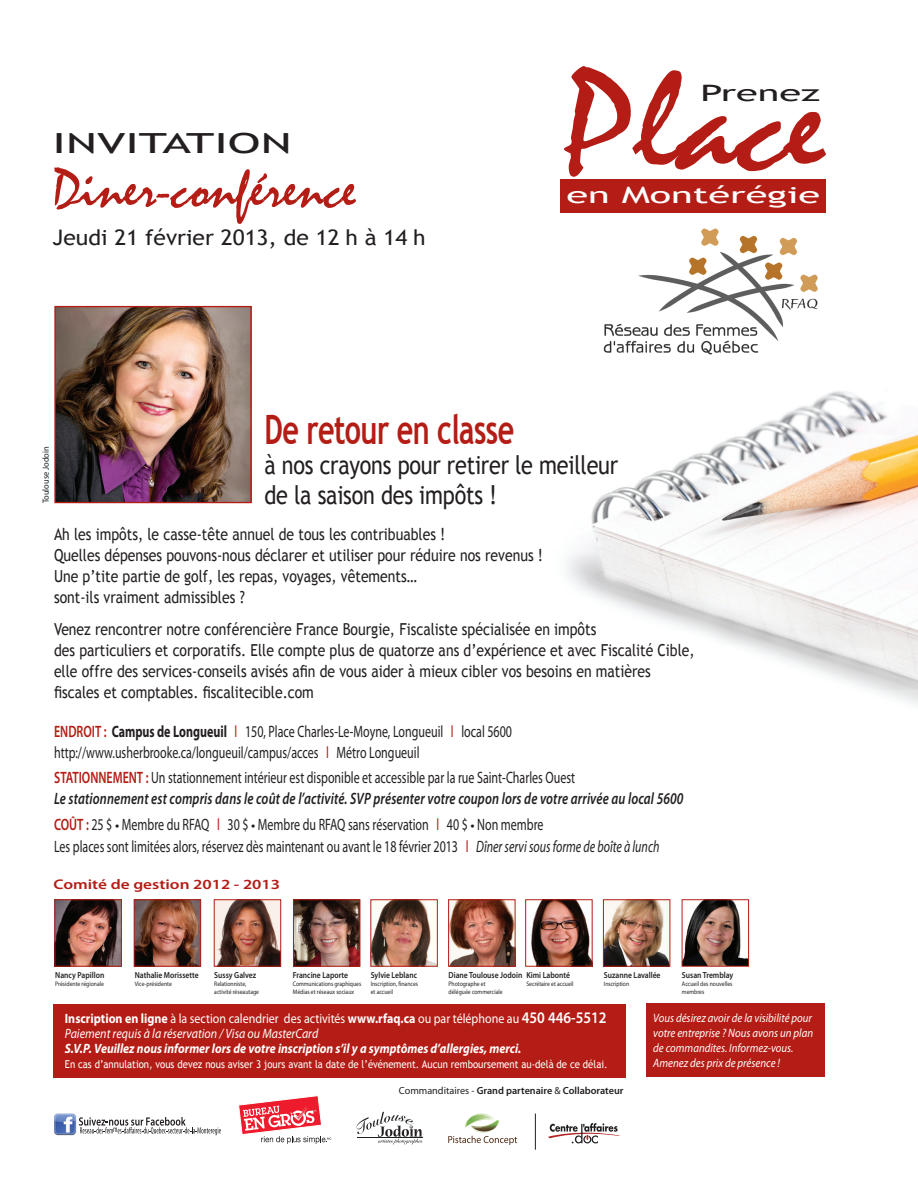
<style>
.page{position:relative;width:918px;height:1188px;background:#fff}
.page>*{position:absolute;margin:0;border:0;box-sizing:border-box;transform-origin:0 0}
.t1{font:142.5px "Mistral";letter-spacing:-.01em;color:#b41d15;scale:1.14 1}
.t2{font:57.75px "Mistral";color:#b41d15}
.t3{font:700 40.65px "Trebuchet MS";letter-spacing:-.02em;color:#b41d15;scale:.71 1}
.t4{font:27.75px "Trebuchet MS";color:#231f20;scale:1.75 1}
.t5{font:25.65px/30px "Trebuchet MS";letter-spacing:-.01em;color:#231f20;scale:.84 1}
.t6{font:22.65px "Trebuchet MS";color:#fff;scale:1.75 1}
.t7{font:22.65px "Trebuchet MS";color:#231f20;scale:1.75 1}
.t8{font:21.45px "Trebuchet MS";color:#231f20;scale:1.07 1}
.t9{font:16.5px/21px "Trebuchet MS";color:#231f20;scale:.85 1}
.t10{font:16.5px/21px "Myriad Pro";color:#231f20;scale:.73 1}
.t11{font:italic 600 16.5px/21px "Myriad Pro";letter-spacing:.01em;color:#231f20;scale:.77 1}
.t12{font:600 14.1px "Myriad Pro";color:#b41d15;scale:1.24 1}
.t13{font:13.5px/15px "Myriad Pro";color:#fff;scale:.89 1}
.t14{font:italic 700 13.5px "Myriad Pro";color:#fff;scale:.89 1}
.t15{font:italic 12.15px/15px "Myriad Pro";color:#fff;scale:.89 1}
.t16{font:10.8px "Trebuchet MS";color:#fff;scale:.89 1}
.t17{font:600 10.35px "Myriad Pro";color:#231f20}
.t18{font:8.85px "Myriad Pro";color:#231f20;scale:.94 1}
.t19{font:600 8.7px "Myriad Pro";color:#231f20;scale:.87 1}
.t20{font:6.6px/8.1px "Myriad Pro";color:#231f20;scale:.87 1}
.s1{font-weight:600;color:#b41d15}
.s2{font-weight:700}
.s3{color:#b41d15}
.s4{font-style:normal;color:#b41d15}
.s5{font-weight:400;font-style:normal}
.s6{font-size:15px}
.s7{font-style:italic}
.s8{font-weight:600;font-size:16.2px}
.s9{font-weight:400}
</style>
<div class="page">
<img style="left:566px;top:391px;width:352px;height:314px">
<img style="left:56px;top:308px;width:194px;height:193px">
<div style="left:54px;top:306px;width:198px;height:197px;border:1px solid #b41d15"></div>
<img style="left:603px;top:228px;width:215px;height:127px">
<div style="left:560px;top:179px;width:266px;height:34px;background:#b41d15"></div>
<div style="left:53px;top:1004px;width:573px;height:73px;background:#b41d15"></div>
<div style="left:646px;top:1003px;width:178px;height:74px;background:#b41d15"></div>
<img style="left:57px;top:901px;width:63px;height:64px">
<div style="left:55px;top:899px;width:67px;height:68px;border:1px solid #b41d15"></div>
<img style="left:372px;top:901px;width:64px;height:64px">
<div style="left:370px;top:899px;width:68px;height:68px;border:1px solid #b41d15"></div>
<img style="left:216px;top:901px;width:63px;height:64px">
<div style="left:214px;top:899px;width:67px;height:68px;border:1px solid #b41d15"></div>
<img style="left:530px;top:901px;width:61px;height:64px">
<div style="left:525px;top:899px;width:68px;height:68px;border:1px solid #b41d15"></div>
<img style="left:136px;top:901px;width:63px;height:64px">
<div style="left:134px;top:899px;width:67px;height:68px;border:1px solid #b41d15"></div>
<img style="left:450px;top:901px;width:63px;height:64px">
<div style="left:448px;top:899px;width:67px;height:68px;border:1px solid #b41d15"></div>
<img style="left:295px;top:901px;width:63px;height:64px">
<div style="left:293px;top:899px;width:67px;height:68px;border:1px solid #b41d15"></div>
<img style="left:605px;top:901px;width:63px;height:64px">
<div style="left:603px;top:899px;width:67px;height:68px;border:1px solid #b41d15"></div>
<img style="left:684px;top:901px;width:63px;height:64px">
<div style="left:682px;top:899px;width:67px;height:68px;border:1px solid #b41d15"></div>
<svg style="left:548px;top:1123px;width:72px;height:20px"></svg>
<hr style="left:535px;top:1114px;width:1px;height:36px;background:#231f20">
<svg style="left:357px;top:1112px;width:66px;height:32px"></svg>
<svg style="left:448px;top:1114px;width:69px;height:31px"></svg>
<img style="left:472px;top:1120px;width:26px;height:12px">
<svg style="left:238px;top:1095px;width:93px;height:49px"></svg>
<img style="left:54px;top:1113px;width:22px;height:22px">
<svg style="left:79px;top:1117px;width:142px;height:18px"></svg>
<h3 class="t4" style="left:53px;top:126px;width:138px">INVITATION</h3>
<h2 class="t2" style="left:53px;top:156px;width:305px">Diner-conférence</h2>
<h3 class="t8" style="left:53px;top:224px;width:350px">Jeudi 21 février 2013, de 12 h à 14 h</h3>
<h1 class="t1" style="left:563px;top:44px;width:232px">Place</h1>
<h3 class="t6" style="left:567px;top:182px;width:146px">en Montérégie</h3>
<h3 class="t7" style="left:701px;top:79px;width:70px">Prenez</h3>
<p class="t18" style="left:40px;top:503px;width:62px;rotate:-90deg">Toulouse Jodoin</p>
<h3 class="t3" style="left:265px;top:404px;width:353px">De retour en classe</h3>
<h3 class="t5" style="left:265px;top:451px;width:423px">à nos crayons pour retirer le meilleur de la saison des impôts !</h3>
<p class="t9" style="left:54px;top:524px;width:577px">Ah les impôts, le casse-tête annuel de tous les contribuables !<br>Quelles dépenses pouvons-nous déclarer et utiliser pour réduire nos revenus !<br>Une p’tite partie de golf, les repas, voyages, vêtements…<br>sont-ils vraiment admissibles ?</p>
<p class="t9" style="left:54px;top:619px;width:755px">Venez rencontrer notre conférencière France Bourgie, Fiscaliste spécialisée en impôts<br>des particuliers et corporatifs. Elle compte plus de quatorze ans d’expérience et avec Fiscalité Cible, elle offre des services-conseils avisés afin de vous aider à mieux cibler vos besoins en matières fiscales et comptables. fiscalitecible.com</p>
<p class="t10" style="left:54px;top:720px;width:629px"><span class="s1">ENDROIT :</span> <span class="s2">Campus de Longueuil</span> <span class="s3">l</span> 150, Place Charles-Le-Moyne, Longueuil <span class="s3">l</span> local 5600 http://www.usherbrooke.ca/longueuil/campus/acces <span class="s3">l</span> Métro Longueuil</p>
<p class="t11" style="left:54px;top:767px;width:819px"><span class="s4">STATIONNEMENT :</span> <span class="s5">Un stationnement intérieur est disponible et accessible par la rue Saint-Charles Ouest<br></span>Le stationnement est compris dans le coût de l’activité. SVP présenter votre coupon lors de votre arrivée au local 5600</p>
<p class="t10" style="left:54px;top:812px;width:831px;line-height:22.5px"><span class="s1">COÛT :</span> 25 $ <span class="s6">•</span> Membre du RFAQ <span class="s3">l</span> 30 $ <span class="s6">•</span> Membre du RFAQ sans réservation <span class="s3">l</span> 40 $ <span class="s6">•</span> Non membre<br>Les places sont limitées alors, réservez dès maintenant ou avant le 18 février 2013 <span class="s3">l</span> <span class="s7">Dîner servi sous forme de boîte à lunch</span></p>
<p class="t12" style="left:53px;top:875px;width:184px">Comité de gestion 2012 - 2013</p>
<p class="t19" style="left:55px;top:969px;width:58px">Nancy Papillon</p>
<p class="t20" style="left:55px;top:979px;width:57px">Présidente régionale</p>
<p class="t19" style="left:135px;top:969px;width:75px">Nathalie Morissette</p>
<p class="t20" style="left:135px;top:979px;width:44px">Vice-présidente</p>
<p class="t19" style="left:214px;top:969px;width:50px">Sussy Galvez</p>
<p class="t20" style="left:214px;top:979px;width:53px">Relationniste, activité réseautage</p>
<p class="t19" style="left:293px;top:969px;width:65px">Francine Laporte</p>
<p class="t20" style="left:293px;top:979px;width:80px">Communications graphiques<br>Médias et réseaux sociaux</p>
<p class="t19" style="left:371px;top:969px;width:55px">Sylvie Leblanc</p>
<p class="t20" style="left:371px;top:979px;width:56px">Inscription, finances et accueil</p>
<p class="t19" style="left:449px;top:969px;width:86px">Diane Toulouse Jodoin</p>
<p class="t20" style="left:449px;top:979px;width:64px">Photographe et déléguée commerciale</p>
<p class="t19" style="left:526px;top:969px;width:51px">Kimi Labonté</p>
<p class="t20" style="left:526px;top:979px;width:56px">Secrétaire et accueil</p>
<p class="t19" style="left:604px;top:969px;width:67px">Suzanne Lavallée</p>
<p class="t20" style="left:604px;top:979px;width:31px">Inscription</p>
<p class="t19" style="left:682px;top:969px;width:61px">Susan Tremblay</p>
<p class="t20" style="left:682px;top:979px;width:60px">Accueil des nouvelles membres</p>
<p class="t13" style="left:65px;top:1011px;width:610px"><span class="s2">Inscription en ligne</span> à la section calendrier des activités <span class="s2">www.rfaq.ca</span> ou par téléphone au <span class="s8">450 446-5512<br></span><span class="s7">Paiement requis à la réservation / Visa ou MasterCard</span></p>
<p class="t14" style="left:65px;top:1040px;width:514px">S.V.P. Veuillez nous informer lors de votre inscription s’il y a symptômes d’allergies, merci.</p>
<p class="t16" style="left:65px;top:1058px;width:611px">En cas d’annulation, vous devez nous aviser 3 jours avant la date de l’événement. Aucun remboursement au-delà de ce délai.</p>
<p class="t17" style="left:399px;top:1084px;width:226px"><span class="s9">Commanditaires -</span> Grand partenaire <span class="s9">&amp;</span> Collaborateur</p>
<p class="t15" style="left:653px;top:1010px;width:181px">Vous désirez avoir de la visibilité pour votre entreprise ? Nous avons un plan de commandites. Informez-vous.<br>Amenez des prix de présence !</p>
</div>
